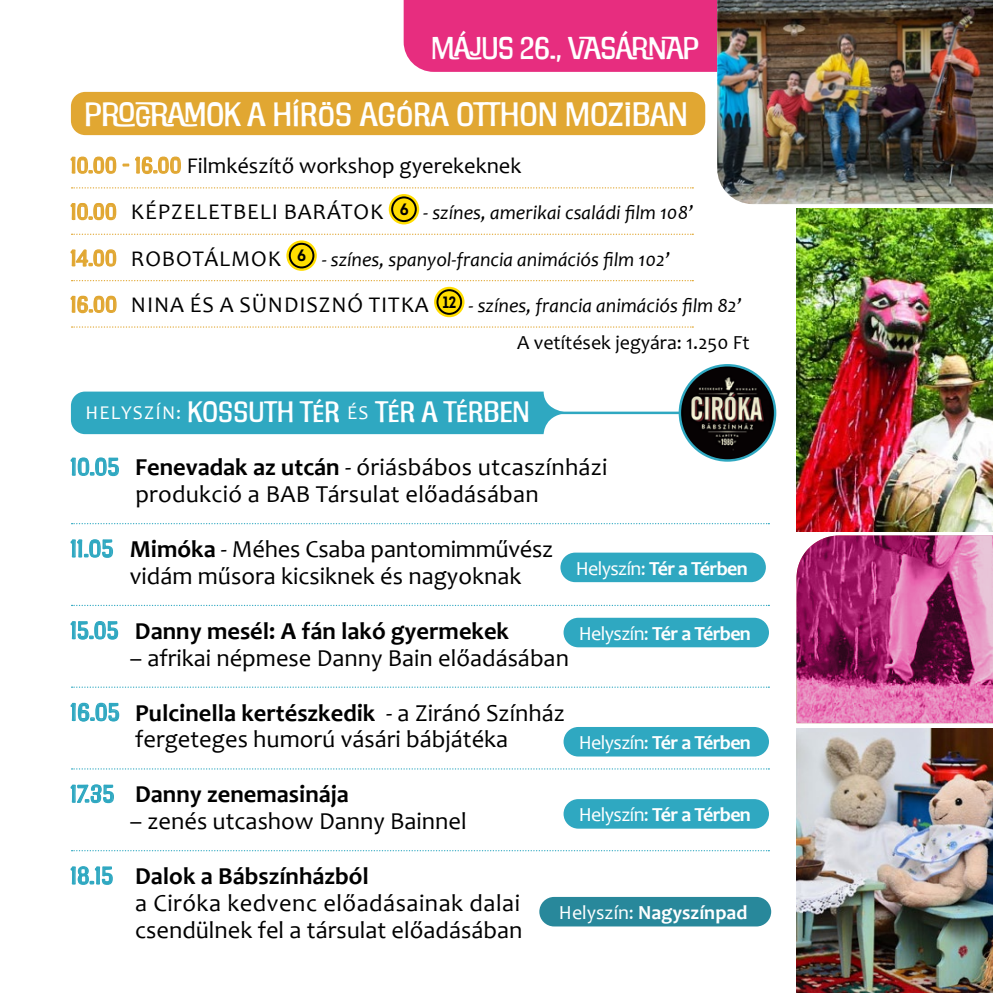
<style>
.page{position:relative;width:993px;height:993px;background:#fff}
.page>*{position:absolute;margin:0;border:0;box-sizing:border-box;transform-origin:0 0}
.t1{font:37.5px "Filmotype Maxwell";letter-spacing:.02em;color:#fff}
.t2{font:35px "Filmotype Maxwell";color:#fff}
.t3{font:32.75px "Filmotype Maxwell";letter-spacing:.02em;color:#fff}
.t4{font:24.5px/27px "Candara";color:#000;text-align:center}
.t5{font:700 24.5px "Candara";color:#000}
.t6{font:22.5px "Candara";color:#000}
.t7{font:italic 20px/36.8px "Candara";color:#000}
.t8{font:700 20px "Candara";letter-spacing:-.03em;color:#fff}
.t9{font:700 20px "Candara";color:#fff}
.s1{font-family:"Filmotype Maxwell";font-size:25px;color:#e1a732}
.s2{font-family:"Filmotype Maxwell";font-style:normal;font-size:25px;color:#e1a732}
.s3{font-style:normal;font-size:22.5px}
.s4{font-style:normal}
.s5{font-family:"Candara";font-size:19.5px}
.s6{font-family:"Filmotype Maxwell";font-size:27px;color:#2fa8c1}
.s7{font-weight:700}
.s8{font-family:"Filmotype Maxwell";font-weight:400;font-size:27px;color:#2fa8c1}
.s9{font-weight:400}
</style>
<div class="page">
<div style="left:403px;top:0;width:314px;height:72px;background:#e72d7f"></div>
<img style="left:717px;top:0;width:275px;height:204px">
<img style="left:796px;top:728px;width:196px;height:264px">
<img style="left:796px;top:208px;width:196px;height:323px">
<img style="left:796px;top:535px;width:196px;height:188px">
<svg style="left:71px;top:523px;width:698px;height:1px"></svg>
<svg style="left:71px;top:604px;width:698px;height:2px"></svg>
<svg style="left:71px;top:686px;width:698px;height:1px"></svg>
<svg style="left:71px;top:768px;width:698px;height:1px"></svg>
<svg style="left:71px;top:850px;width:698px;height:1px"></svg>
<svg style="left:71px;top:187px;width:622px;height:1px"></svg>
<svg style="left:71px;top:233px;width:622px;height:2px"></svg>
<svg style="left:71px;top:280px;width:622px;height:1px"></svg>
<svg style="left:71px;top:326px;width:622px;height:1px"></svg>
<svg style="left:388px;top:194px;width:31px;height:30px"></svg>
<div style="left:391px;top:196px;width:25px;height:26px;border:2px solid #000;border-radius:50%"></div>
<svg style="left:286px;top:240px;width:31px;height:31px"></svg>
<div style="left:289px;top:243px;width:25px;height:25px;border:2px solid #000;border-radius:50%"></div>
<svg style="left:434px;top:287px;width:30px;height:30px"></svg>
<div style="left:436px;top:289px;width:26px;height:26px;border:2px solid #000;border-radius:50%"></div>
<div style="left:71px;top:92px;width:634px;height:43px;background:#e1a732;border-radius:14px"></div>
<hr style="left:448px;top:411px;width:298px;height:3px;background:#2fa8c1">
<svg style="left:679px;top:365px;width:95px;height:95px"></svg>
<img style="left:683px;top:368px;width:87px;height:92px">
<div style="left:678px;top:364px;width:98px;height:97px;border:2px solid #2fa8c1;border-radius:50%"></div>
<svg style="left:71px;top:391px;width:500px;height:43px;background:#3badc4"></svg>
<div style="left:560px;top:552px;width:205px;height:30px;background:#2fa8c1;border-radius:15px"></div>
<div style="left:563px;top:617px;width:205px;height:30px;background:#2fa8c1;border-radius:15px"></div>
<div style="left:563px;top:726px;width:205px;height:30px;background:#2fa8c1;border-radius:15px"></div>
<div style="left:563px;top:798px;width:205px;height:30px;background:#2fa8c1;border-radius:15px"></div>
<div style="left:539px;top:896px;width:232px;height:30px;background:#28889b;border-radius:15px"></div>
<h2 class="t2" style="left:431px;top:29px;width:235px">MÁJUS 26., VASÁRNAP</h2>
<h1 class="t1" style="left:85px;top:93px;width:604px">PROGRAMOK A HÍRÖS AGÓRA OTTHON MOZIBAN</h1>
<p class="t6" style="left:71px;top:152px;width:452px"><span class="s1">10.00 - 16.00</span> Filmkészítő workshop gyerekeknek</p>
<p class="t7" style="left:71px;top:194px;width:623px"><span class="s2">10.00</span> <span class="s3">KÉPZELETBELI BARÁTOK</span> <sup>6</sup> - színes, amerikai családi film 108’</p>
<p class="t7" style="left:71px;top:241px;width:600px"><span class="s2">14.00</span> <span class="s3">ROBOTÁLMOK</span> <sup>6</sup> - színes, spanyol-francia animációs film 102’</p>
<p class="t7" style="left:517px;top:287px;width:234px;text-indent:-446px"><span class="s2">16.00</span> <span class="s3">NINA ÉS A SÜNDISZNÓ TITKA</span> <sup>12</sup> - színes, francia animációs film 82’<br><span class="s4">A vetítések jegyára: 1.250 Ft</span></p>
<h3 class="t3" style="left:86px;top:393px;width:445px"><span class="s5">HELYSZÍN:</span> KOSSUTH TÉR <span class="s5">ÉS</span> TÉR A TÉRBEN</h3>
<p class="t4" style="left:71px;top:453px;width:538px"><span class="s6">10.05</span> <span class="s7">Fenevadak az utcán</span> - óriásbábos utcaszínházi produkció a BAB Társulat előadásában</p>
<p class="t4" style="left:130px;top:535px;width:425px;text-align:left;text-indent:-59px"><span class="s6">11.05</span> <span class="s7">Mimóka</span> - Méhes Csaba pantomimművész vidám műsora kicsiknek és nagyoknak</p>
<p class="t5" style="left:71px;top:615px;width:439px"><span class="s8">15.05</span> Danny mesél: A fán lakó gyermekek</p>
<p class="t4" style="left:130px;top:644px;width:440px">– afrikai népmese Danny Bain előadásában</p>
<p class="t4" style="left:71px;top:698px;width:495px"><span class="s6">16.05</span> <span class="s7">Pulcinella kertészkedik</span> - a Ziránó Színház fergeteges humorú vásári bábjátéka</p>
<p class="t5" style="left:71px;top:779px;width:279px"><span class="s8">17.35</span> Danny zenemasinája</p>
<p class="t4" style="left:130px;top:807px;width:338px">– zenés utcashow Danny Bainnel</p>
<p class="t4" style="left:135px;top:862px;width:388px;text-align:left;text-indent:-64px"><span class="s6">18.15</span> <span class="s7">Dalok a Bábszínházból<br></span>a Ciróka kedvenc előadásainak dalai csendülnek fel a társulat előadásában</p>
<p class="t8" style="left:575px;top:556px;width:174px"><span class="s9">Helyszín:</span> Tér a Térben</p>
<p class="t8" style="left:578px;top:621px;width:174px"><span class="s9">Helyszín:</span> Tér a Térben</p>
<p class="t8" style="left:578px;top:730px;width:174px"><span class="s9">Helyszín:</span> Tér a Térben</p>
<p class="t8" style="left:578px;top:802px;width:174px"><span class="s9">Helyszín:</span> Tér a Térben</p>
<p class="t9" style="left:559px;top:900px;width:190px"><span class="s9">Helyszín:</span> Nagyszínpad</p>
</div>
